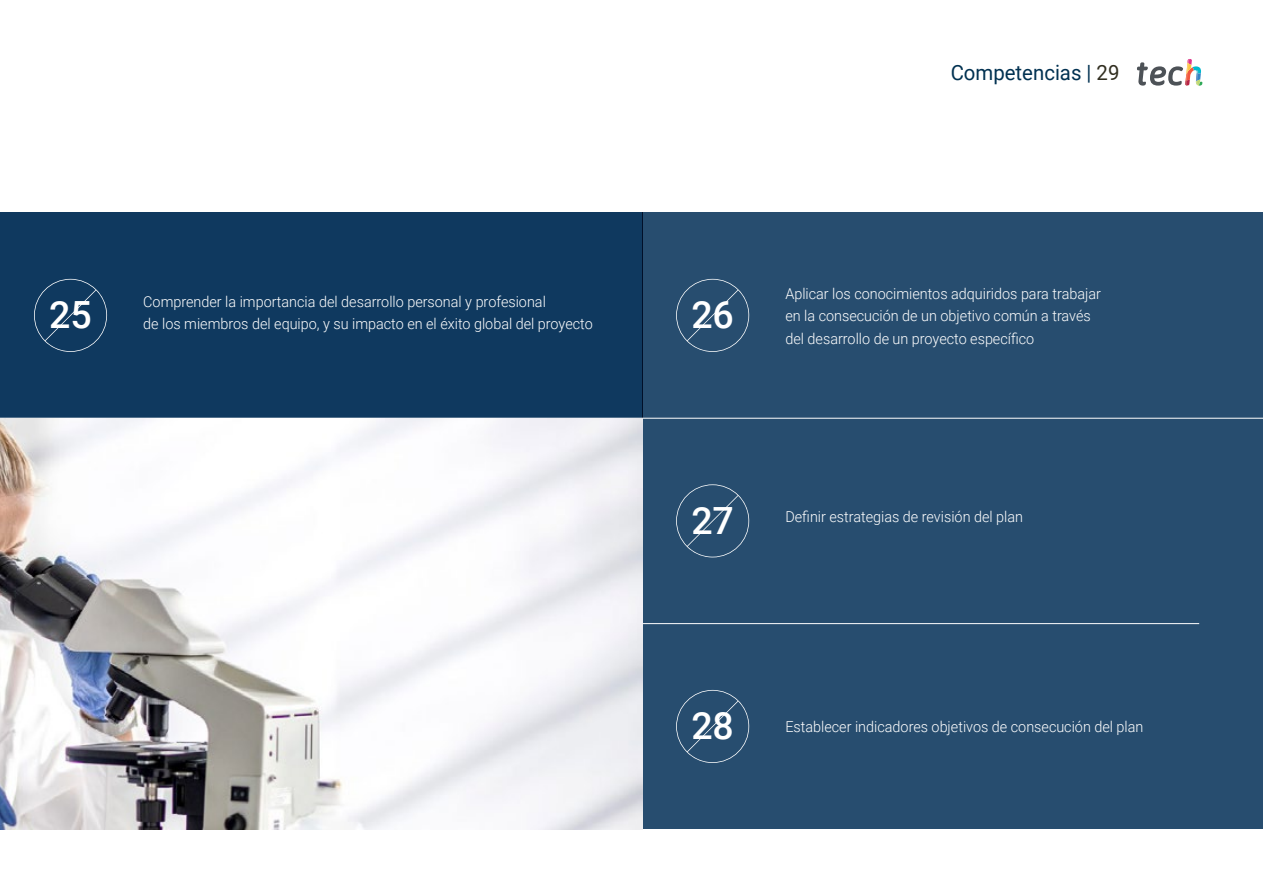
<style>
.page{position:relative;width:1263px;height:893px;background:#fff}
.page>*{position:absolute;margin:0;border:0;box-sizing:border-box;transform-origin:0 0}
.t1{font:500 37.5px "Roboto";color:#fff}
.t2{font:21px "Roboto";color:#013151}
.t3{font:300 15px/22.5px "Roboto";color:#fff;scale:.96 1}
.s1{color:#312e20}
</style>
<div class="page">
<div style="left:0;top:213px;width:642px;height:616px;background:#0f395f"></div>
<div style="left:642px;top:213px;width:621px;height:616px;background:#274d6f"></div>
<svg style="left:676px;top:279px;width:73px;height:73px"></svg>
<svg style="left:676px;top:484px;width:73px;height:73px"></svg>
<svg style="left:34px;top:279px;width:73px;height:73px"></svg>
<svg style="left:676px;top:690px;width:73px;height:73px"></svg>
<hr style="left:0;top:418px;width:1263px;height:1px;background:#fff">
<hr style="left:0;top:623px;width:1199px;height:1px;background:#fff">
<img style="left:0;top:418px;width:642px;height:411px">
<svg style="left:1137px;top:59px;width:65px;height:27px"></svg>
<h2 class="t2" style="left:951px;top:57px;width:170px">Competencias | <span class="s1">29</span></h2>
<h1 class="t1" style="left:49px;top:288px;width:44px">25</h1>
<p class="t3" style="left:143px;top:290px;width:470px">Comprender la importancia del desarrollo personal y profesional<br>de los miembros del equipo, y su impacto en el éxito global del proyecto</p>
<h1 class="t1" style="left:691px;top:288px;width:44px">26</h1>
<p class="t3" style="left:785px;top:281px;width:330px">Aplicar los conocimientos adquiridos para trabajar en la consecución de un objetivo común a través del desarrollo de un proyecto específico</p>
<h1 class="t1" style="left:691px;top:494px;width:44px">27</h1>
<p class="t3" style="left:785px;top:505px;width:249px">Definir estrategias de revisión del plan</p>
<h1 class="t1" style="left:691px;top:699px;width:44px">28</h1>
<p class="t3" style="left:785px;top:715px;width:374px">Establecer indicadores objetivos de consecución del plan</p>
</div>
